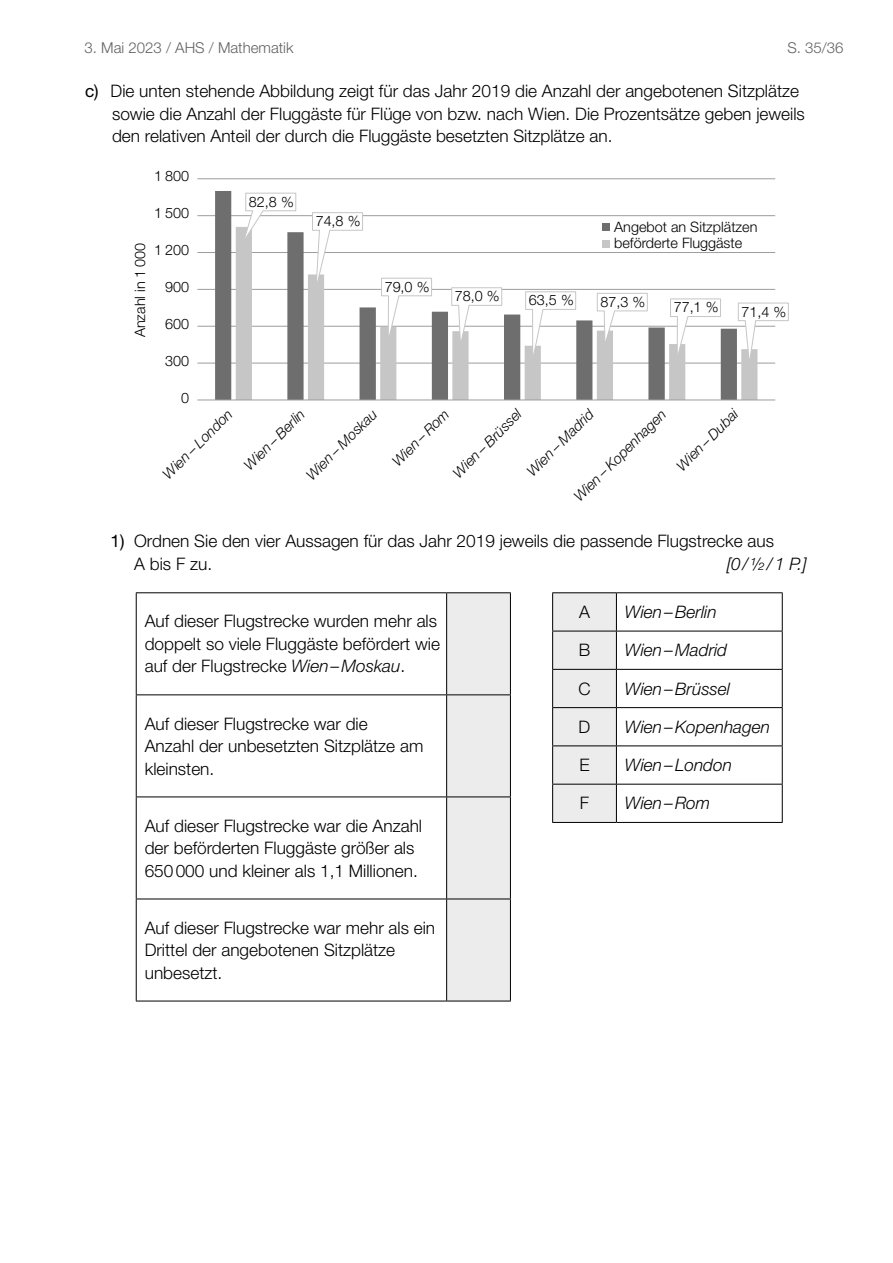
<style>
.page{position:relative;width:893px;height:1263px;background:#fff}
.page>*{position:absolute;margin:0;border:0;box-sizing:border-box;transform-origin:0 0}
.t1{font:300 17.25px/22.5px "Helvetica Neue LT Std";color:#000}
.t2{font:italic 300 17.25px "Helvetica Neue LT Std";color:#000}
.t3{font:300 15px "Helvetica Neue LT Std";color:#626262}
.t4{font:300 14.4px/16.8px "Helvetica Neue LT Std";color:#000}
.t5{font:italic 300 14.4px "Helvetica Neue LT Std";color:#000}
.s1{font-family:"Helvetica Neue LT Pro"}
.s2{font-weight:400}
.s3{font-style:italic}
</style>
<div class="page">
<hr style="left:197px;top:363px;width:578px;height:1px;background:#9d9d9d">
<hr style="left:197px;top:326px;width:578px;height:1px;background:#9d9d9d">
<hr style="left:197px;top:289px;width:578px;height:1px;background:#9d9d9d">
<hr style="left:197px;top:252px;width:578px;height:1px;background:#9d9d9d">
<hr style="left:197px;top:215px;width:578px;height:1px;background:#9d9d9d">
<hr style="left:197px;top:178px;width:578px;height:1px;background:#9d9d9d">
<svg style="left:215px;top:191px;width:522px;height:209px"></svg>
<svg style="left:236px;top:227px;width:521px;height:173px"></svg>
<hr style="left:197px;top:400px;width:578px;height:1px;background:#9d9d9d">
<svg style="left:242px;top:193px;width:54px;height:52px"></svg>
<svg style="left:312px;top:212px;width:51px;height:83px"></svg>
<svg style="left:381px;top:278px;width:51px;height:68px"></svg>
<svg style="left:451px;top:287px;width:51px;height:63px"></svg>
<svg style="left:525px;top:291px;width:51px;height:75px"></svg>
<svg style="left:597px;top:293px;width:51px;height:56px"></svg>
<svg style="left:670px;top:298px;width:51px;height:65px"></svg>
<svg style="left:738px;top:302px;width:51px;height:66px"></svg>
<div style="left:602px;top:223px;width:8px;height:7px;background:#6e6e6e"></div>
<div style="left:602px;top:240px;width:8px;height:8px;background:#c6c6c6"></div>
<div style="left:447px;top:593px;width:63px;height:408px;background:#ececec"></div>
<hr style="left:136px;top:592px;width:311px;height:1px;background:#000">
<hr style="left:136px;top:593px;width:1px;height:101px;background:#000">
<hr style="left:447px;top:592px;width:64px;height:1px;background:#000">
<hr style="left:446px;top:593px;width:1px;height:101px;background:#000">
<hr style="left:510px;top:593px;width:1px;height:101px;background:#000">
<hr style="left:136px;top:694px;width:311px;height:1px;background:#000">
<hr style="left:136px;top:695px;width:1px;height:101px;background:#000">
<hr style="left:447px;top:694px;width:64px;height:1px;background:#000">
<hr style="left:446px;top:695px;width:1px;height:101px;background:#000">
<hr style="left:510px;top:695px;width:1px;height:101px;background:#000">
<hr style="left:136px;top:796px;width:311px;height:1px;background:#000">
<hr style="left:136px;top:797px;width:1px;height:101px;background:#000">
<hr style="left:447px;top:796px;width:64px;height:1px;background:#000">
<hr style="left:446px;top:797px;width:1px;height:101px;background:#000">
<hr style="left:510px;top:797px;width:1px;height:101px;background:#000">
<hr style="left:136px;top:898px;width:311px;height:1px;background:#000">
<hr style="left:136px;top:899px;width:1px;height:102px;background:#000">
<hr style="left:447px;top:898px;width:64px;height:1px;background:#000">
<hr style="left:446px;top:899px;width:1px;height:102px;background:#000">
<hr style="left:510px;top:899px;width:1px;height:102px;background:#000">
<hr style="left:136px;top:1001px;width:311px;height:1px;background:#000">
<hr style="left:447px;top:1001px;width:64px;height:1px;background:#000">
<svg style="left:553px;top:593px;width:63px;height:229px;background:#e8e8e8"></svg>
<hr style="left:552px;top:593px;width:1px;height:38px;background:#000">
<hr style="left:552px;top:592px;width:64px;height:1px;background:#000">
<hr style="left:616px;top:593px;width:1px;height:38px;background:#000">
<hr style="left:782px;top:593px;width:1px;height:38px;background:#000">
<hr style="left:616px;top:592px;width:167px;height:1px;background:#000">
<hr style="left:552px;top:631px;width:1px;height:38px;background:#000">
<hr style="left:552px;top:631px;width:64px;height:1px;background:#000">
<hr style="left:616px;top:631px;width:1px;height:38px;background:#000">
<hr style="left:782px;top:631px;width:1px;height:38px;background:#000">
<hr style="left:616px;top:631px;width:167px;height:1px;background:#000">
<hr style="left:552px;top:670px;width:1px;height:37px;background:#000">
<hr style="left:552px;top:669px;width:64px;height:1px;background:#000">
<hr style="left:616px;top:670px;width:1px;height:37px;background:#000">
<hr style="left:782px;top:670px;width:1px;height:37px;background:#000">
<hr style="left:616px;top:669px;width:167px;height:1px;background:#000">
<hr style="left:552px;top:708px;width:1px;height:37px;background:#000">
<hr style="left:552px;top:707px;width:64px;height:1px;background:#000">
<hr style="left:616px;top:708px;width:1px;height:37px;background:#000">
<hr style="left:782px;top:708px;width:1px;height:37px;background:#000">
<hr style="left:616px;top:707px;width:167px;height:1px;background:#000">
<hr style="left:552px;top:746px;width:1px;height:38px;background:#000">
<hr style="left:552px;top:745px;width:64px;height:1px;background:#000">
<hr style="left:616px;top:746px;width:1px;height:38px;background:#000">
<hr style="left:782px;top:746px;width:1px;height:38px;background:#000">
<hr style="left:616px;top:745px;width:167px;height:1px;background:#000">
<hr style="left:552px;top:784px;width:1px;height:38px;background:#000">
<hr style="left:552px;top:784px;width:64px;height:1px;background:#000">
<hr style="left:552px;top:822px;width:64px;height:1px;background:#000">
<hr style="left:616px;top:784px;width:1px;height:38px;background:#000">
<hr style="left:782px;top:784px;width:1px;height:38px;background:#000">
<hr style="left:616px;top:784px;width:167px;height:1px;background:#000">
<hr style="left:616px;top:822px;width:167px;height:1px;background:#000">
<p class="t3" style="left:85px;top:39px;width:210px">3. Mai 2023 / AHS / Mathematik</p>
<p class="t3" style="left:787px;top:39px;width:58px">S. <span class="s1">35</span>/36</p>
<p class="t1" style="left:112px;top:80px;width:694px;text-indent:-27px"><span class="s2">c)</span> Die unten stehende Abbildung zeigt für das Jahr 2019 die Anzahl der angebotenen Sitzplätze sowie die Anzahl der Fluggäste für Flüge von bzw. nach Wien. Die Prozentsätze geben jeweils den relativen Anteil der durch die Fluggäste besetzten Sitzplätze an.</p>
<p class="t4" style="left:131px;top:337px;width:96px;rotate:-90deg">Anzahl in 1 000</p>
<p class="t4" style="left:154px;top:168px;width:36px">1 800</p>
<p class="t4" style="left:154px;top:205px;width:36px">1 500</p>
<p class="t4" style="left:154px;top:241px;width:36px">1 200</p>
<p class="t4" style="left:165px;top:278px;width:26px">900</p>
<p class="t4" style="left:165px;top:315px;width:26px">600</p>
<p class="t4" style="left:165px;top:352px;width:26px">300</p>
<p class="t4" style="left:181px;top:389px;width:10px">0</p>
<p class="t4" style="left:249px;top:193px;width:46px">82,8 %</p>
<p class="t4" style="left:316px;top:212px;width:46px">74,8 %</p>
<p class="t4" style="left:385px;top:278px;width:46px">79,0 %</p>
<p class="t4" style="left:614px;top:218px;width:145px">Angebot an Sitzplätzen beförderte Fluggäste</p>
<p class="t4" style="left:455px;top:287px;width:46px">78,0 %</p>
<p class="t4" style="left:529px;top:291px;width:46px">63,5 %</p>
<p class="t4" style="left:600px;top:293px;width:46px">87,3 %</p>
<p class="t4" style="left:674px;top:299px;width:46px">77,1 %</p>
<p class="t4" style="left:742px;top:303px;width:46px">71,4 %</p>
<p class="t5" style="left:159px;top:470px;width:93px;rotate:-45deg">Wien – London</p>
<p class="t5" style="left:241px;top:461px;width:80px;rotate:-45deg">Wien – Berlin</p>
<p class="t5" style="left:303px;top:471px;width:95px;rotate:-45deg">Wien – Moskau</p>
<p class="t5" style="left:389px;top:457px;width:75px;rotate:-45deg">Wien – Rom</p>
<p class="t5" style="left:449px;top:469px;width:91px;rotate:-45deg">Wien – Brüssel</p>
<p class="t5" style="left:523px;top:467px;width:89px;rotate:-45deg">Wien – Madrid</p>
<p class="t5" style="left:570px;top:493px;width:125px;rotate:-45deg">Wien – Kopenhagen</p>
<p class="t5" style="left:673px;top:462px;width:82px;rotate:-45deg">Wien – Dubai</p>
<p class="t1" style="left:134px;top:530px;width:641px;text-indent:-24px"><span class="s2">1)</span> Ordnen Sie den vier Aussagen für das Jahr 2019 jeweils die passende Flugstrecke aus<br>A bis F zu.</p>
<p class="t2" style="left:727px;top:553px;width:81px">[0/½/1 P.]</p>
<p class="t1" style="left:145px;top:610px;width:297px">Auf dieser Flugstrecke wurden mehr als doppelt so viele Fluggäste befördert wie auf der Flugstrecke <span class="s3">Wien–Moskau</span>.</p>
<p class="t1" style="left:145px;top:712px;width:280px">Auf dieser Flugstrecke war die<br>Anzahl der unbesetzten Sitzplätze am kleinsten.</p>
<p class="t1" style="left:145px;top:814px;width:279px">Auf dieser Flugstrecke war die Anzahl der beförderten Fluggäste größer als<br>650000 und kleiner als 1,1 Millionen.</p>
<p class="t1" style="left:145px;top:916px;width:292px">Auf dieser Flugstrecke war mehr als ein<br>Drittel der angebotenen Sitzplätze unbesetzt.</p>
<p class="t1" style="left:579px;top:600px;width:12px">A</p>
<p class="t2" style="left:625px;top:602px;width:93px">Wien–Berlin</p>
<p class="t1" style="left:579px;top:639px;width:13px">B</p>
<p class="t2" style="left:625px;top:640px;width:104px">Wien–Madrid</p>
<p class="t1" style="left:578px;top:677px;width:14px">C</p>
<p class="t2" style="left:625px;top:678px;width:107px">Wien–Brüssel</p>
<p class="t1" style="left:579px;top:715px;width:13px">D</p>
<p class="t2" style="left:625px;top:716px;width:147px">Wien–Kopenhagen</p>
<p class="t1" style="left:579px;top:753px;width:12px">E</p>
<p class="t2" style="left:625px;top:755px;width:109px">Wien–London</p>
<p class="t1" style="left:580px;top:792px;width:11px">F</p>
<p class="t2" style="left:625px;top:793px;width:87px">Wien–Rom</p>
</div>
